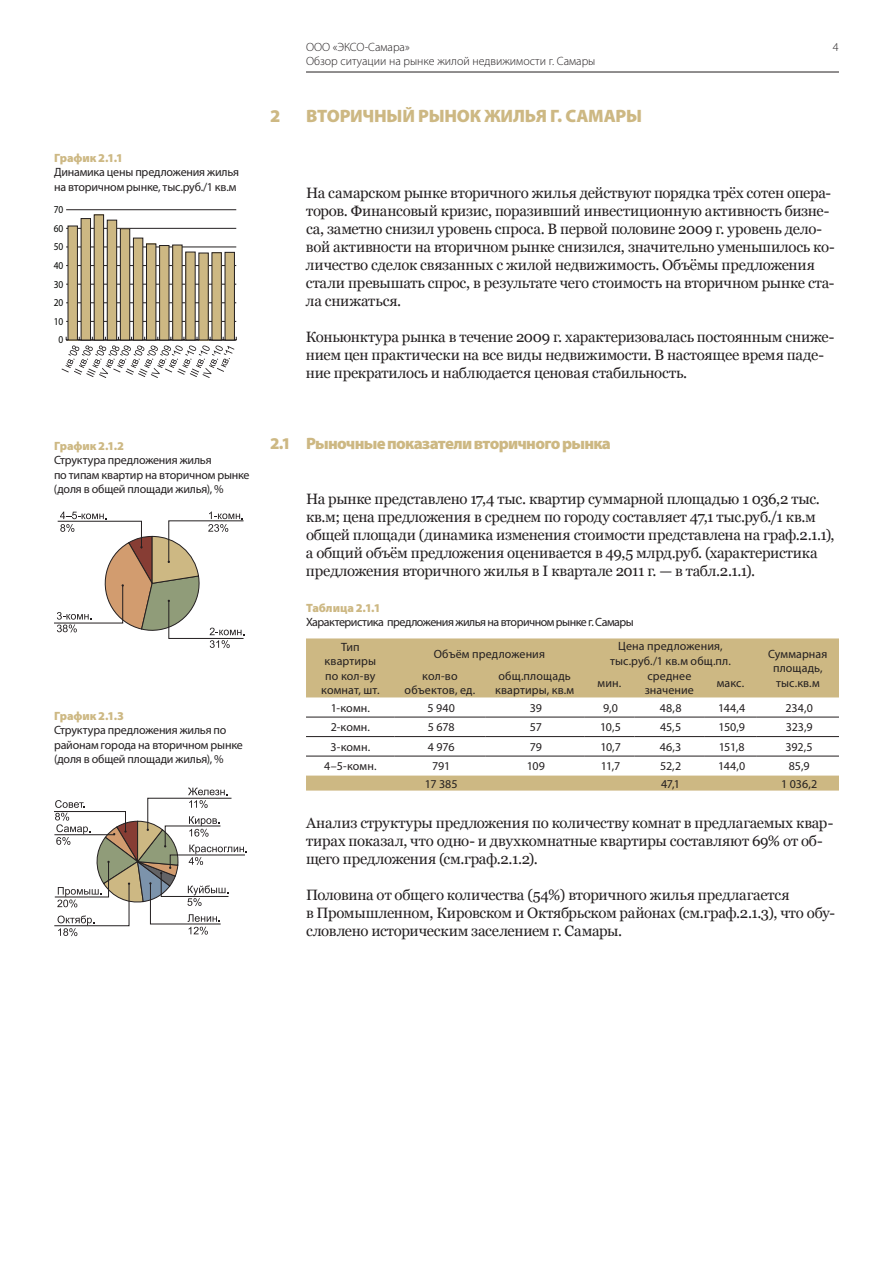
<style>
.page{position:relative;width:893px;height:1263px;background:#fff}
.page>*{position:absolute;margin:0;border:0;box-sizing:border-box;transform-origin:0 0}
.t1{font:900 18px "Myriad Pro";letter-spacing:-.015em;color:#cdb883}
.t2{font:900 16.5px "Myriad Pro";letter-spacing:-.045em;color:#cdb883}
.t3{font:15px/18px "Georgia";letter-spacing:-.015em;color:#231f20}
.t4{font:12px/14.4px "Myriad Pro";letter-spacing:-.01em;color:#231f20}
.t5{font:12px/14.4px "Myriad Pro";letter-spacing:.01em;color:#231f20;text-align:center}
.t6{font:300 12px "Myriad Pro";color:#231f20}
.t7{font:12px/24.5px "Myriad Pro";letter-spacing:-.04em;color:#231f20}
.t8{font:900 12px "Myriad Pro";letter-spacing:-.01em;color:#cdb883}
.t9{font:10.5px "Myriad Pro";letter-spacing:-.005em;color:#040503;scale:.9 1}
</style>
<div class="page">
<hr style="left:306px;top:72px;width:533px;height:1px;background:#231f20">
<div style="left:306px;top:638px;width:533px;height:59px;background:#cdb883"></div>
<div style="left:306px;top:775px;width:533px;height:15px;background:#cdb883"></div>
<hr style="left:306px;top:717px;width:89px;height:1px;background:#231f20">
<hr style="left:395px;top:717px;width:90px;height:1px;background:#231f20">
<hr style="left:485px;top:717px;width:99px;height:1px;background:#231f20">
<hr style="left:584px;top:717px;width:51px;height:1px;background:#231f20">
<hr style="left:635px;top:717px;width:69px;height:1px;background:#231f20">
<hr style="left:704px;top:717px;width:53px;height:1px;background:#231f20">
<hr style="left:757px;top:717px;width:82px;height:1px;background:#231f20">
<hr style="left:306px;top:736px;width:89px;height:1px;background:#231f20">
<hr style="left:395px;top:736px;width:90px;height:1px;background:#231f20">
<hr style="left:485px;top:736px;width:99px;height:1px;background:#231f20">
<hr style="left:584px;top:736px;width:51px;height:1px;background:#231f20">
<hr style="left:635px;top:736px;width:69px;height:1px;background:#231f20">
<hr style="left:704px;top:736px;width:53px;height:1px;background:#231f20">
<hr style="left:757px;top:736px;width:82px;height:1px;background:#231f20">
<hr style="left:306px;top:756px;width:89px;height:1px;background:#231f20">
<hr style="left:395px;top:756px;width:90px;height:1px;background:#231f20">
<hr style="left:485px;top:756px;width:99px;height:1px;background:#231f20">
<hr style="left:584px;top:756px;width:51px;height:1px;background:#231f20">
<hr style="left:635px;top:756px;width:69px;height:1px;background:#231f20">
<hr style="left:704px;top:756px;width:53px;height:1px;background:#231f20">
<hr style="left:757px;top:756px;width:82px;height:1px;background:#231f20">
<hr style="left:66px;top:321px;width:170px;height:1px;background:#231f20">
<hr style="left:66px;top:302px;width:170px;height:1px;background:#231f20">
<hr style="left:66px;top:284px;width:170px;height:1px;background:#231f20">
<hr style="left:66px;top:265px;width:170px;height:1px;background:#231f20">
<hr style="left:66px;top:247px;width:170px;height:1px;background:#231f20">
<hr style="left:66px;top:228px;width:170px;height:1px;background:#231f20">
<hr style="left:66px;top:209px;width:170px;height:1px;background:#231f20">
<div style="left:68px;top:226px;width:9px;height:114px;background:#cdb883"></div>
<div style="left:68px;top:226px;width:10px;height:114px;border:1px solid #231f20"></div>
<div style="left:81px;top:219px;width:9px;height:121px;background:#cdb883"></div>
<div style="left:81px;top:218px;width:10px;height:122px;border:1px solid #231f20"></div>
<div style="left:94px;top:215px;width:10px;height:125px;background:#cdb883"></div>
<div style="left:94px;top:215px;width:10px;height:125px;border:1px solid #231f20"></div>
<div style="left:107px;top:220px;width:10px;height:120px;background:#cdb883"></div>
<div style="left:107px;top:220px;width:10px;height:120px;border:1px solid #231f20"></div>
<div style="left:120px;top:229px;width:10px;height:111px;background:#cdb883"></div>
<div style="left:120px;top:229px;width:10px;height:111px;border:1px solid #231f20"></div>
<div style="left:133px;top:238px;width:10px;height:102px;background:#cdb883"></div>
<div style="left:133px;top:238px;width:10px;height:102px;border:1px solid #231f20"></div>
<div style="left:147px;top:244px;width:9px;height:96px;background:#cdb883"></div>
<div style="left:146px;top:244px;width:10px;height:96px;border:1px solid #231f20"></div>
<div style="left:160px;top:245px;width:9px;height:95px;background:#cdb883"></div>
<div style="left:159px;top:245px;width:10px;height:95px;border:1px solid #231f20"></div>
<div style="left:173px;top:245px;width:9px;height:95px;background:#cdb883"></div>
<div style="left:172px;top:245px;width:10px;height:95px;border:1px solid #231f20"></div>
<div style="left:186px;top:252px;width:9px;height:88px;background:#cdb883"></div>
<div style="left:199px;top:253px;width:9px;height:87px;background:#cdb883"></div>
<div style="left:212px;top:253px;width:9px;height:87px;background:#cdb883"></div>
<div style="left:212px;top:253px;width:10px;height:87px;border:1px solid #231f20"></div>
<div style="left:225px;top:252px;width:9px;height:88px;background:#cdb883"></div>
<div style="left:225px;top:252px;width:10px;height:88px;border:1px solid #231f20"></div>
<svg style="left:62px;top:337px;width:175px;height:41px"></svg>
<svg style="left:54px;top:511px;width:190px;height:137px"></svg>
<svg style="left:54px;top:788px;width:193px;height:148px"></svg>
<p class="t8" style="left:54px;top:150px;width:71px">График 2.1.1</p>
<p class="t4" style="left:54px;top:165px;width:187px">Динамика цены предложения жилья на вторичном рынке, тыс.руб./1 кв.м</p>
<p class="t9" style="left:54px;top:203px;width:12px">70</p>
<p class="t9" style="left:54px;top:222px;width:12px">60</p>
<p class="t9" style="left:54px;top:240px;width:12px">50</p>
<p class="t9" style="left:54px;top:259px;width:12px">40</p>
<p class="t9" style="left:54px;top:278px;width:12px">30</p>
<p class="t9" style="left:54px;top:296px;width:12px">20</p>
<p class="t9" style="left:54px;top:315px;width:12px">10</p>
<p class="t9" style="left:59px;top:333px;width:7px">0</p>
<p class="t6" style="left:306px;top:40px;width:105px">ООО «ЭКСО-Самара»</p>
<p class="t6" style="left:833px;top:40px;width:7px">4</p>
<p class="t6" style="left:306px;top:54px;width:291px">Обзор ситуации на рынке жилой недвижимости г. Самары</p>
<p class="t1" style="left:270px;top:103px;width:12px">2</p>
<p class="t1" style="left:306px;top:103px;width:338px">Вторичный рынок жилья г. Самары</p>
<p class="t3" style="left:306px;top:184px;width:530px">На самарском рынке вторичного жилья действуют порядка трёх сотен опера&shy;торов. Финансовый кризис, поразивший инвестиционную активность бизне&shy;са, заметно снизил уровень спроса. В первой половине 2009 г. уровень дело&shy;вой активности на вторичном рынке снизился, значительно уменьшилось ко&shy;личество сделок связанных с жилой недвижимость. Объёмы предложения стали превышать спрос, в результате чего стоимость на вторичном рынке ста&shy;ла снижаться.</p>
<p class="t3" style="left:306px;top:328px;width:530px">Коньюнктура рынка в течение 2009 г. характеризовалась постоянным сниже&shy;нием цен практически на все виды недвижимости. В настоящее время паде&shy;ние прекратилось и наблюдается ценовая стабильность.</p>
<p class="t8" style="left:54px;top:438px;width:72px">График 2.1.2</p>
<p class="t4" style="left:54px;top:453px;width:197px">Структура предложения жилья<br>по типам квартир на вторичном рынке (доля в общей площади жилья), %</p>
<p class="t8" style="left:54px;top:708px;width:72px">График 2.1.3</p>
<p class="t4" style="left:54px;top:723px;width:190px">Структура предложения жилья по районам города на вторичном рынке (доля в общей площади жилья), %</p>
<p class="t2" style="left:270px;top:432px;width:342px">2.1 Рыночные показатели вторичного рынка</p>
<p class="t3" style="left:306px;top:490px;width:530px">На рынке представлено 17,4 тыс. квартир суммарной площадью 1 036,2 тыс. кв.м; цена предложения в среднем по городу составляет 47,1 тыс.руб./1 кв.м общей площади (динамика изменения стоимости представлена на граф.2.1.1), а общий объём предложения оценивается в 49,5 млрд.руб. (характеристика предложения вторичного жилья в I квартале 2011 г. — в табл.2.1.1).</p>
<p class="t8" style="left:306px;top:600px;width:76px">Таблица 2.1.1</p>
<p class="t7" style="left:341px;top:610px;width:294px;text-indent:-35px">Характеристика предложения жилья на вторичном рынке г. Самары<br>Тип</p>
<p class="t5" style="left:321px;top:654px;width:60px">квартиры по кол-ву комнат, шт.</p>
<p class="t5" style="left:434px;top:646px;width:113px">Объём предложения</p>
<p class="t5" style="left:610px;top:639px;width:122px">Цена предложения, тыс.руб./1 кв.м общ.пл.</p>
<p class="t5" style="left:768px;top:647px;width:61px">Суммарная площадь, тыс.кв.м</p>
<p class="t5" style="left:405px;top:668px;width:72px">кол-во объектов, ед.</p>
<p class="t5" style="left:495px;top:668px;width:81px;text-align:left">общ.площадь квартиры, кв.м</p>
<p class="t4" style="left:598px;top:676px;width:25px">мин.</p>
<p class="t5" style="left:645px;top:668px;width:51px;text-align:left">среднее значение</p>
<p class="t4" style="left:717px;top:676px;width:29px">макс.</p>
<p class="t4" style="left:331px;top:700px;width:41px">1-комн.</p>
<p class="t4" style="left:427px;top:700px;width:29px">5 940</p>
<p class="t4" style="left:530px;top:700px;width:14px">39</p>
<p class="t4" style="left:603px;top:700px;width:16px">9,0</p>
<p class="t4" style="left:660px;top:700px;width:23px">48,8</p>
<p class="t4" style="left:718px;top:700px;width:29px">144,4</p>
<p class="t4" style="left:785px;top:700px;width:29px">234,0</p>
<p class="t4" style="left:331px;top:720px;width:41px">2-комн.</p>
<p class="t4" style="left:428px;top:720px;width:28px">5 678</p>
<p class="t4" style="left:530px;top:720px;width:14px">57</p>
<p class="t4" style="left:600px;top:720px;width:22px">10,5</p>
<p class="t4" style="left:660px;top:720px;width:23px">45,5</p>
<p class="t4" style="left:719px;top:720px;width:28px">150,9</p>
<p class="t4" style="left:786px;top:720px;width:28px">323,9</p>
<p class="t4" style="left:330px;top:739px;width:41px">3-комн.</p>
<p class="t4" style="left:428px;top:739px;width:28px">4 976</p>
<p class="t4" style="left:530px;top:739px;width:14px">79</p>
<p class="t4" style="left:600px;top:739px;width:22px">10,7</p>
<p class="t4" style="left:660px;top:739px;width:23px">46,3</p>
<p class="t4" style="left:719px;top:739px;width:27px">151,8</p>
<p class="t4" style="left:786px;top:739px;width:29px">392,5</p>
<p class="t4" style="left:324px;top:759px;width:54px">4–5-комн.</p>
<p class="t4" style="left:432px;top:759px;width:19px">791</p>
<p class="t4" style="left:527px;top:759px;width:20px">109</p>
<p class="t4" style="left:601px;top:759px;width:21px">11,7</p>
<p class="t4" style="left:660px;top:759px;width:23px">52,2</p>
<p class="t4" style="left:718px;top:759px;width:29px">144,0</p>
<p class="t4" style="left:789px;top:759px;width:22px">85,9</p>
<p class="t4" style="left:425px;top:776px;width:34px">17 385</p>
<p class="t4" style="left:661px;top:776px;width:20px">47,1</p>
<p class="t4" style="left:781px;top:776px;width:38px">1 036,2</p>
<p class="t3" style="left:306px;top:814px;width:529px">Анализ структуры предложения по количеству комнат в предлагаемых квар&shy;тирах показал, что одно- и двухкомнатные квартиры составляют 69% от об&shy;щего предложения (см.граф.2.1.2).</p>
<p class="t3" style="left:306px;top:886px;width:530px">Половина от общего количества (54%) вторичного жилья предлагается<br>в Промышленном, Кировском и Октябрьском районах (см.граф.2.1.3), что обу&shy;словлено историческим заселением г. Самары.</p>
</div>
